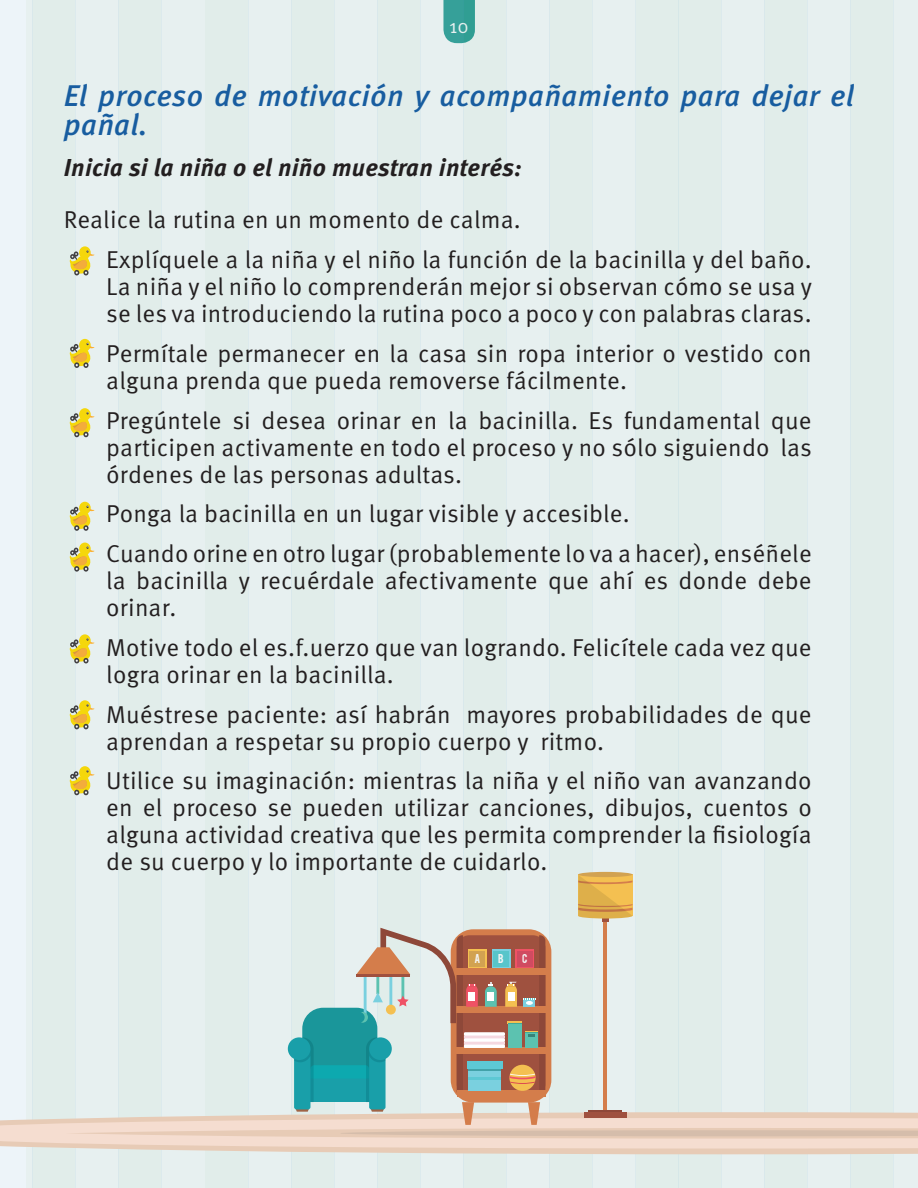
<style>
.page{position:relative;width:918px;height:1188px;background:#fff}
.page>*{position:absolute;margin:0;border:0;box-sizing:border-box;transform-origin:0 0}
.t1{font:italic 500 30px/28.5px "Meta Pro";letter-spacing:.01em;color:#185da0}
.t2{font:24.45px/27px "Meta Pro";letter-spacing:.01em;color:#231f20}
.t3{font:italic 700 24.45px "Meta Pro";letter-spacing:.01em;color:#231f20}
.t4{font:19.5px "Meta Pro";color:#fff}
.t5{font:10.05px "Bebas";color:#f4f4f4}
</style>
<div class="page">
<div style="left:678px;top:0;width:43px;height:1188px;background:#e1edea"></div>
<div style="left:721px;top:0;width:44px;height:1188px;background:#e7f0f0"></div>
<div style="left:765px;top:0;width:43px;height:1188px;background:#e1edea"></div>
<div style="left:808px;top:0;width:43px;height:1188px;background:#e7f0f0"></div>
<div style="left:851px;top:0;width:43px;height:1188px;background:#e1edea"></div>
<div style="left:894px;top:0;width:24px;height:1188px;background:#e7f0f0"></div>
<div style="left:0;top:0;width:33px;height:1188px;background:#edf4f9"></div>
<div style="left:33px;top:0;width:43px;height:1188px;background:#e1edea"></div>
<div style="left:76px;top:0;width:43px;height:1188px;background:#e7f0f0"></div>
<div style="left:119px;top:0;width:43px;height:1188px;background:#e1edea"></div>
<div style="left:162px;top:0;width:43px;height:1188px;background:#e7f0f0"></div>
<div style="left:205px;top:0;width:43px;height:1188px;background:#e1edea"></div>
<div style="left:248px;top:0;width:43px;height:1188px;background:#e7f0f0"></div>
<div style="left:291px;top:0;width:43px;height:1188px;background:#e1edea"></div>
<div style="left:334px;top:0;width:43px;height:1188px;background:#e7f0f0"></div>
<div style="left:377px;top:0;width:43px;height:1188px;background:#e1edea"></div>
<div style="left:420px;top:0;width:43px;height:1188px;background:#e7f0f0"></div>
<div style="left:463px;top:0;width:43px;height:1188px;background:#e1edea"></div>
<div style="left:506px;top:0;width:44px;height:1188px;background:#e7f0f0"></div>
<div style="left:550px;top:0;width:43px;height:1188px;background:#e1edea"></div>
<div style="left:636px;top:0;width:43px;height:1188px;background:#e1edea"></div>
<div style="left:593px;top:0;width:43px;height:1188px;background:#e7f0f0"></div>
<svg style="left:79px;top:246px;width:12px;height:13px"></svg>
<svg style="left:69px;top:250px;width:26px;height:26px"></svg>
<svg style="left:79px;top:339px;width:12px;height:12px"></svg>
<svg style="left:69px;top:343px;width:26px;height:25px"></svg>
<svg style="left:79px;top:408px;width:12px;height:13px"></svg>
<svg style="left:69px;top:412px;width:26px;height:26px"></svg>
<svg style="left:79px;top:502px;width:12px;height:12px"></svg>
<svg style="left:69px;top:506px;width:26px;height:25px"></svg>
<div style="left:79px;top:543px;width:12px;height:12px;background:#f5d70b;border-radius:50%"></div>
<svg style="left:69px;top:547px;width:26px;height:25px"></svg>
<svg style="left:0;top:609px;width:918px;height:545px"></svg>
<p class="t4" style="left:449px;top:13px;width:21px">10</p>
<p class="t1" style="left:64px;top:82px;width:792px">El proceso de motivación y acompañamiento para dejar el pañal.</p>
<p class="t3" style="left:64px;top:152px;width:460px">Inicia si la niña o el niño muestran interés:</p>
<p class="t2" style="left:106px;top:201px;width:707px;line-height:39.8px;text-indent:-43px">Realice la rutina en un momento de calma.<br>Explíquele a la niña y el niño la función de la bacinilla y del baño.</p>
<p class="t2" style="left:106px;top:274px;width:707px">La niña y el niño lo comprenderán mejor si observan cómo se usa y se les va introduciendo la rutina poco a poco y con palabras claras.</p>
<p class="t2" style="left:106px;top:341px;width:707px">Permítale permanecer en la casa sin ropa interior o vestido con alguna prenda que pueda removerse fácilmente.</p>
<p class="t2" style="left:106px;top:407px;width:707px;text-align:justify">Pregúntele si desea orinar en la bacinilla. Es fundamental que participen activamente en todo el proceso y no sólo siguiendo las órdenes de las personas adultas.</p>
<p class="t2" style="left:106px;top:495px;width:707px;line-height:39.8px">Ponga la bacinilla en un lugar visible y accesible.<br>Cuando orine en otro lugar (probablemente lo va a hacer), enséñele</p>
<p class="t2" style="left:106px;top:568px;width:707px">la bacinilla y recuérdale afectivamente que ahí es donde debe orinar.</p>
<p class="t2" style="left:106px;top:635px;width:707px">Motive todo el es.f.uerzo que van logrando. Felicítele cada vez que logra orinar en la bacinilla.</p>
<p class="t2" style="left:106px;top:701px;width:707px">Muéstrese paciente: así habrán mayores probabilidades de que aprendan a respetar su propio cuerpo y ritmo.</p>
<p class="t2" style="left:106px;top:768px;width:707px;text-align:justify">Utilice su imaginación: mientras la niña y el niño van avanzando en el proceso se pueden utilizar canciones, dibujos, cuentos o alguna actividad creativa que les permita comprender la fisiología de su cuerpo y lo importante de cuidarlo.</p>
<p class="t5" style="left:474px;top:951px;width:7px">A</p>
<p class="t5" style="left:498px;top:951px;width:7px">B</p>
<p class="t5" style="left:522px;top:951px;width:7px">C</p>
</div>
